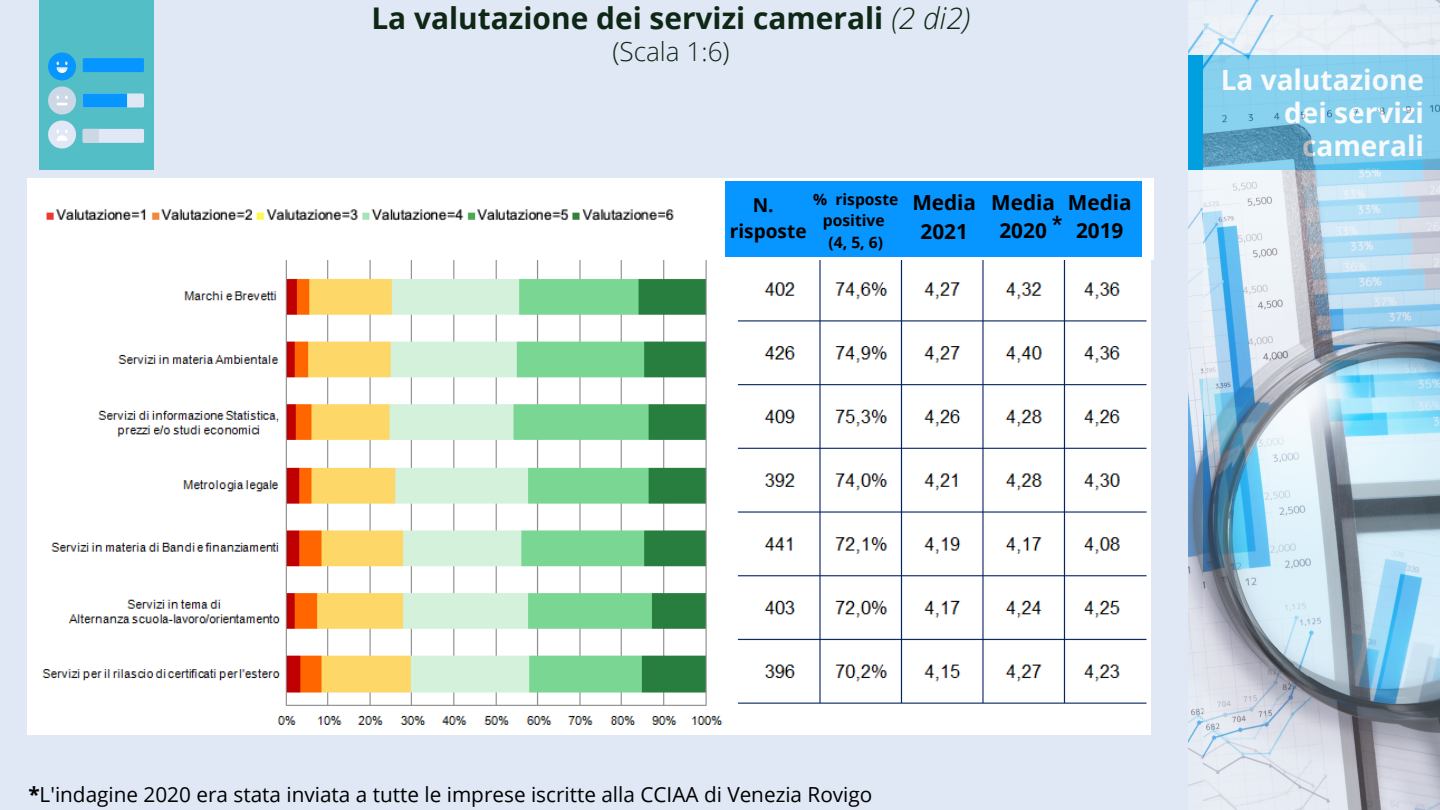
<style>
.page{position:relative;width:1440px;height:810px;background:#dfe8f4}
.page>*{position:absolute;margin:0;border:0;box-sizing:border-box;transform-origin:0 0}
.t1{font:700 29.9px "Open Sans";color:#0f2816}
.t2{font:700 28px/33px "Open Sans";color:#fff;text-align:right}
.t3{font:300 26.1px "Open Sans";color:#0f2816}
.t4{font:700 23.8px "Aileron";color:#000}
.t5{font:20.8px "Open Sans";color:#000}
.t6{font:700 20.8px/28.5px "Open Sans";color:#000;text-align:center}
.t7{font:700 19.1px/26.2px "Open Sans";color:#000;text-align:center}
.t8{font:700 15.6px/21.8px "Open Sans";color:#000;text-align:center}
.s1{font-weight:300;font-style:italic}
.s2{font-weight:700}
</style>
<div class="page">
<img style="left:1189px;top:0;width:251px;height:801px">
<div style="left:1189px;top:55px;width:251px;height:115px;background:#009fdf"></div>
<div style="left:39px;top:0;width:115px;height:170px;background:#54bec7"></div>
<svg style="left:48px;top:53px;width:28px;height:27px"></svg>
<svg style="left:48px;top:121px;width:28px;height:28px"></svg>
<svg style="left:48px;top:87px;width:28px;height:27px"></svg>
<svg style="left:83px;top:58px;width:61px;height:14px"></svg>
<svg style="left:83px;top:94px;width:61px;height:14px"></svg>
<svg style="left:83px;top:129px;width:61px;height:14px"></svg>
<div style="left:27px;top:179px;width:1127px;height:81px;background:#fff"></div>
<img style="left:46px;top:209px;width:628px;height:12px">
<div style="left:726px;top:182px;width:416px;height:75px;background:#0795ff"></div>
<img style="left:27px;top:260px;width:1123px;height:474px">
<img style="left:1204px;top:15px;width:236px;height:795px">
<h1 class="t1" style="left:371px;top:-3px;width:601px">La valutazione dei servizi camerali <span class="s1">(2 di2)</span></h1>
<p class="t3" style="left:612px;top:33px;width:119px">(Scala 1:6)</p>
<p class="t7" style="left:730px;top:191px;width:78px">N. risposte</p>
<p class="t8" style="left:813px;top:188px;width:87px">% risposte positive<br>(4, 5, 6)</p>
<p class="t6" style="left:991px;top:187px;width:65px">Media<br>2020</p>
<p class="t6" style="left:1068px;top:187px;width:65px">Media<br>2019</p>
<p class="t6" style="left:912px;top:188px;width:65px">Media<br>2021</p>
<p class="t4" style="left:1050px;top:204px;width:16px">*</p>
<h2 class="t2" style="left:1221px;top:63px;width:205px">La valutazione dei servizi camerali</h2>
<p class="t5" style="left:28px;top:780px;width:846px"><span class="s2">*</span>L'indagine 2020 era stata inviata a tutte le imprese iscritte alla CCIAA di Venezia Rovigo</p>
</div>
